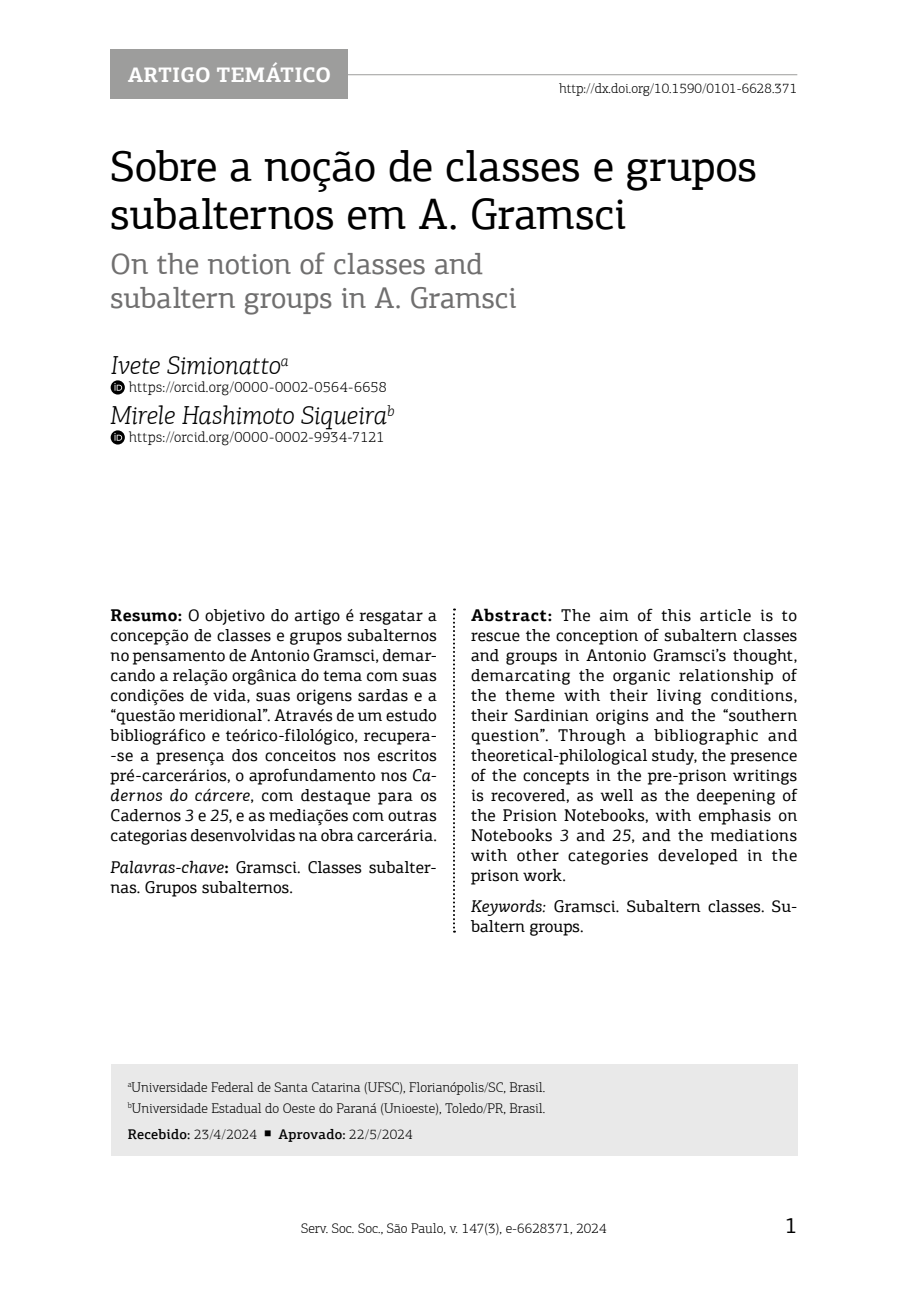
<style>
.page{position:relative;width:908px;height:1304px;background:#fff}
.page>*{position:absolute;margin:0;border:0;box-sizing:border-box;transform-origin:0 0}
.t1{font:44px/48px "PF Agora Slab Pro";letter-spacing:-.005em;color:#000}
.t2{font:30px/34px "PF Agora Slab Pro";letter-spacing:-.005em;color:#706f6f}
.t3{font:italic 300 26px "PF Agora Slab Pro";letter-spacing:-.015em;color:#000}
.t4{font:22px "PF Agora Slab Pro";color:#000}
.t5{font:700 21px "PF Agora Slab Pro";letter-spacing:.015em;color:#fff}
.t6{font:17px/20px "PF Agora Slab Pro";letter-spacing:.005em;color:#000;text-align:justify}
.t7{font:300 15px "PF Agora Slab Pro";letter-spacing:.015em;color:#000}
.t8{font:300 14px/20.8px "PF Agora Slab Pro";color:#000}
.t9{font:500 14px "PF Agora Slab Pro";letter-spacing:.015em;color:#000}
.s1{font-weight:700}
.s2{font-style:italic}
.s3{font-weight:300}
</style>
<div class="page">
<hr style="left:111px;top:74px;width:686px;height:1px;background:#9d9d9c">
<div style="left:111px;top:49px;width:237px;height:50px;background:#9d9d9c"></div>
<div style="left:111px;top:1064px;width:686px;height:92px;background:#e9e9e9"></div>
<svg style="left:111px;top:380px;width:14px;height:15px"></svg>
<svg style="left:114px;top:383px;width:8px;height:8px"></svg>
<svg style="left:111px;top:430px;width:14px;height:15px"></svg>
<svg style="left:114px;top:433px;width:8px;height:8px"></svg>
<svg style="left:453px;top:609px;width:2px;height:324px"></svg>
<p class="t5" style="left:128px;top:62px;width:205px">ARTIGO TEMÁTICO</p>
<p class="t8" style="left:558px;top:78px;width:240px">http://dx.doi.org/10.1590/0101-6628.371</p>
<h1 class="t1" style="left:111px;top:142px;width:647px">Sobre a noção de classes e grupos subalternos em A. Gramsci</h1>
<h2 class="t2" style="left:111px;top:247px;width:407px">On the notion of classes and subaltern groups in A. Gramsci</h2>
<h3 class="t3" style="left:111px;top:350px;width:179px">Ivete Simionatto<sup>a</sup></h3>
<p class="t7" style="left:129px;top:378px;width:260px">https://orcid.org/0000-0002-0564-6658</p>
<h3 class="t3" style="left:111px;top:400px;width:285px">Mirele Hashimoto Siqueira<sup>b</sup></h3>
<p class="t7" style="left:129px;top:428px;width:257px">https://orcid.org/0000-0002-9934-7121</p>
<p class="t6" style="left:111px;top:605px;width:328px"><span class="s1">Resumo:</span> O objetivo do artigo é resgatar a concepção de classes e grupos subalternos no pensamento de Antonio Gramsci, demar&shy;cando a relação orgânica do tema com suas condições de vida, suas origens sardas e a “questão meridional”. Através de um estudo bibliográfico e teórico-filológico, recupera--se a presença dos conceitos nos escritos pré-carcerários, o aprofundamento nos <span class="s2">Ca&shy;dernos do cárcere</span>, com destaque para os Cadernos <span class="s2">3</span> e <span class="s2">25</span>, e as mediações com outras categorias desenvolvidas na obra carcerária.</p>
<p class="t6" style="left:111px;top:857px;width:327px"><span class="s2">Palavras-chave</span><span class="s1">:</span> Gramsci. Classes subalter&shy;nas. Grupos subalternos.</p>
<p class="t6" style="left:471px;top:605px;width:328px"><span class="s1">Abstract:</span> The aim of this article is to rescue the conception of subaltern classes and groups in Antonio Gramsci’s thought, demarcating the organic relationship of the theme with their living conditions, their Sardinian origins and the “southern question”. Through a bibliographic and theoretical-philological study, the presence of the concepts in the pre-prison writings is recovered, as well as the deepening of the Prision Notebooks, with emphasis on Notebooks <span class="s2">3</span> and <span class="s2">25</span>, and the mediations with other categories developed in the prison work.</p>
<p class="t6" style="left:471px;top:897px;width:328px"><span class="s2">Keywords:</span> Gramsci. Subaltern classes. Su&shy;baltern groups.</p>
<p class="t8" style="left:128px;top:1077px;width:419px"><sup>a</sup>Universidade Federal de Santa Catarina (UFSC), Florianópolis/SC, Brasil. <sup>b</sup>Universidade Estadual do Oeste do Paraná (Unioeste), Toledo/PR, Brasil.</p>
<p class="t9" style="left:128px;top:1125px;width:286px">Recebido: <span class="s3">23/4/2024</span> ■ Aprovado: <span class="s3">22/5/2024</span></p>
<p class="t8" style="left:301px;top:1218px;width:307px">Serv. Soc. Soc., São Paulo, v. 147(3), e-6628371, 2024</p>
<p class="t4" style="left:784px;top:1212px;width:14px">1</p>
</div>
